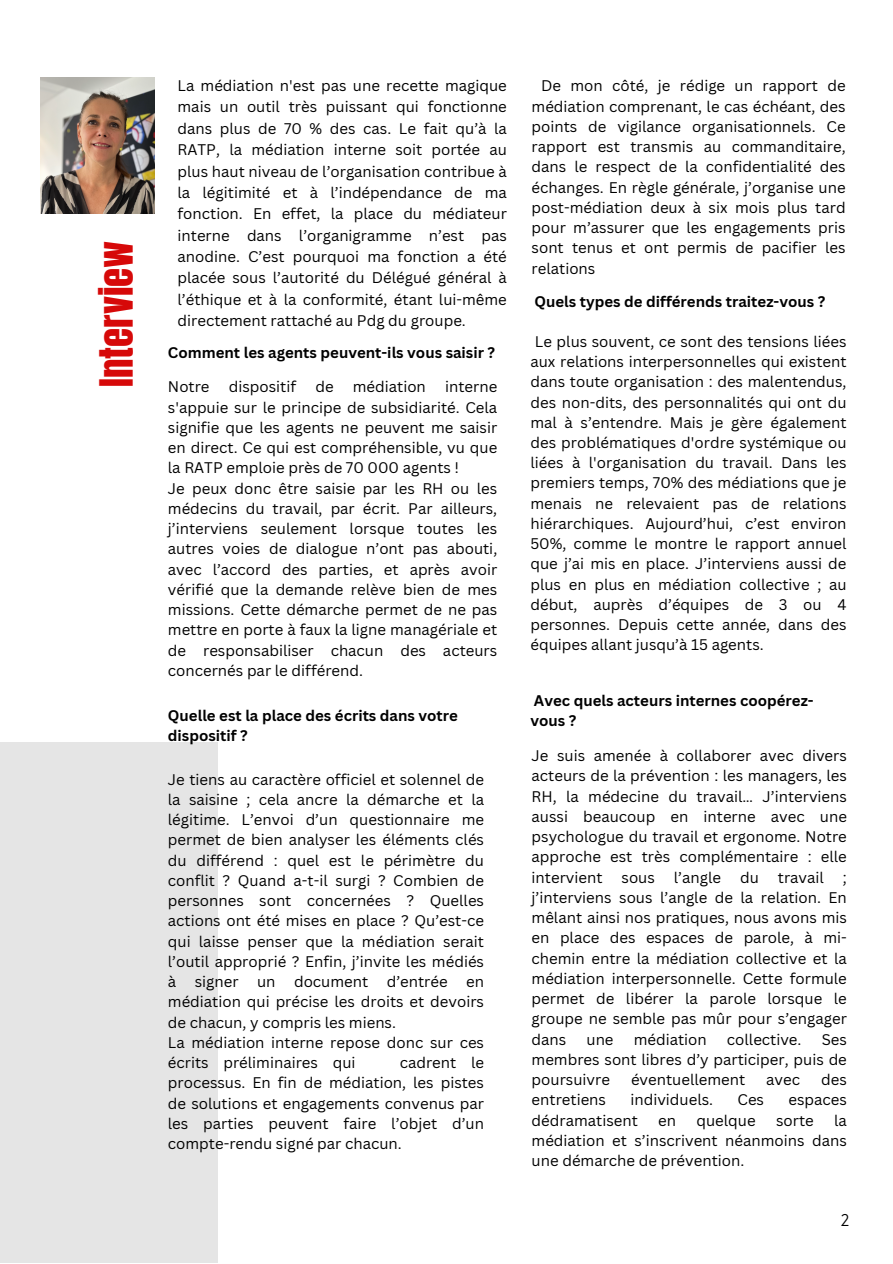
<style>
.page{position:relative;width:893px;height:1264px;background:#fff}
.page>*{position:absolute;margin:0;border:0;box-sizing:border-box;transform-origin:0 0}
.t1{font:39px "Anton";color:#d60909}
.t2{font:18px "Noah";color:#000}
.t3{font:15px/20.2px "Canva Sans";color:#000;text-align:justify}
.t4{font:700 15px/20.2px "Canva Sans";color:#000}
</style>
<div class="page">
<div style="left:0;top:741px;width:217px;height:521px;background:#e5e5e5"></div>
<img style="left:41px;top:77px;width:113px;height:136px">
<p class="t1" style="left:88px;top:387px;width:148px;rotate:-90deg">Interview</p>
<p class="t3" style="left:177px;top:75px;width:331px;line-height:21.3px">La médiation n'est pas une recette magique mais un outil très puissant qui fonctionne dans plus de 70 % des cas. Le fait qu’à la RATP, la médiation interne soit portée au plus haut niveau de l’organisation contribue à la légitimité et à l’indépendance de ma fonction. En effet, la place du médiateur interne dans l’organigramme n’est pas anodine. C’est pourquoi ma fonction a été placée sous l’autorité du Délégué général à l’éthique et à la conformité, étant lui-même directement rattaché au Pdg du groupe.</p>
<p class="t4" style="left:168px;top:342px;width:329px">Comment les agents peuvent-ils vous saisir ?</p>
<p class="t3" style="left:168px;top:376px;width:43px">Notre</p>
<p class="t3" style="left:229px;top:376px;width:69px">dispositif</p>
<p class="t3" style="left:315px;top:376px;width:20px">de</p>
<p class="t3" style="left:353px;top:376px;width:75px">médiation</p>
<p class="t3" style="left:168px;top:376px;width:331px;text-indent:277px">interne s'appuie sur le principe de subsidiarité. Cela signifie que les agents ne peuvent me saisir en direct. Ce qui est compréhensible, vu que la RATP emploie près de 70 000 agents !</p>
<p class="t3" style="left:168px;top:477px;width:331px">Je peux donc être saisie par les RH ou les médecins du travail, par écrit. Par ailleurs, j’interviens seulement lorsque toutes les autres voies de dialogue n’ont pas abouti, avec l’accord des parties, et après avoir vérifié que la demande relève bien de mes missions. Cette démarche permet de ne pas mettre en porte à faux la ligne managériale et de responsabiliser chacun des acteurs concernés par le différend.</p>
<p class="t4" style="left:168px;top:705px;width:291px">Quelle est la place des écrits dans votre dispositif ?</p>
<p class="t3" style="left:168px;top:768px;width:317px">Je tiens au caractère officiel et solennel de la saisine ; cela ancre la démarche et la légitime. L’envoi d’un questionnaire me permet de bien analyser les éléments clés du différend : quel est le périmètre du conflit ? Quand a-t-il surgi ? Combien de personnes sont concernées ? Quelles actions ont été mises en place ? Qu’est-ce qui laisse penser que la médiation serait l’outil approprié ? Enfin, j’invite les médiés à signer un document d’entrée en médiation qui précise les droits et devoirs de chacun, y compris les miens.</p>
<p class="t3" style="left:168px;top:1031px;width:317px">La médiation interne repose donc sur ces écrits préliminaires qui</p>
<p class="t3" style="left:168px;top:1052px;width:317px;text-indent:232px">cadrent le processus. En fin de médiation, les pistes de solutions et engagements convenus par les parties peuvent faire l’objet d’un compte-rendu signé par chacun.</p>
<p class="t3" style="left:531px;top:75px;width:315px;text-indent:9px">De mon côté, je rédige un rapport de médiation comprenant, le cas échéant, des points de vigilance organisationnels. Ce rapport est transmis au commanditaire, dans le respect de la confidentialité des échanges. En règle générale, j’organise une post-médiation deux à six mois plus tard pour m’assurer que les engagements pris sont tenus et ont permis de pacifier les relations</p>
<p class="t4" style="left:534px;top:291px;width:292px">Quels types de différends traitez-vous ?</p>
<p class="t3" style="left:530px;top:331px;width:317px;text-indent:5px">Le plus souvent, ce sont des tensions liées aux relations interpersonnelles qui existent dans toute organisation : des malentendus, des non-dits, des personnalités qui ont du mal à s’entendre. Mais je gère également des problématiques d'ordre systémique ou liées à l'organisation du travail. Dans les premiers temps, 70% des médiations que je menais ne relevaient pas de relations hiérarchiques. Aujourd’hui, c’est environ 50%, comme le montre le rapport annuel que j’ai mis en place. J’interviens aussi de plus en plus en médiation collective ; au début, auprès d’équipes de 3 ou 4 personnes. Depuis cette année, dans des équipes allant jusqu’à 15 agents.</p>
<p class="t4" style="left:530px;top:690px;width:285px">Avec quels acteurs internes coopérez&shy;vous ?</p>
<p class="t3" style="left:531px;top:745px;width:317px">Je suis amenée à collaborer avec divers acteurs de la prévention : les managers, les RH, la médecine du travail… J’interviens aussi beaucoup en interne avec une psychologue du travail et ergonome. Notre approche est très complémentaire : elle intervient</p>
<p class="t3" style="left:621px;top:866px;width:35px">sous</p>
<p class="t3" style="left:673px;top:866px;width:49px">l’angle</p>
<p class="t3" style="left:740px;top:866px;width:20px">du</p>
<p class="t3" style="left:777px;top:866px;width:47px">travail</p>
<p class="t3" style="left:531px;top:866px;width:317px;text-indent:311px">; j’interviens sous l’angle de la relation. En mêlant ainsi nos pratiques, nous avons mis en place des espaces de parole, à mi&shy;chemin entre la médiation collective et la médiation interpersonnelle. Cette formule permet de libérer la parole lorsque le groupe ne semble pas mûr pour s’engager dans</p>
<p class="t3" style="left:586px;top:1028px;width:29px">une</p>
<p class="t3" style="left:633px;top:1028px;width:75px">médiation</p>
<p class="t3" style="left:727px;top:1028px;width:76px">collective.</p>
<p class="t3" style="left:531px;top:1028px;width:317px;text-indent:290px">Ses membres sont libres d’y participer, puis de poursuivre</p>
<p class="t3" style="left:631px;top:1069px;width:116px">éventuellement</p>
<p class="t3" style="left:766px;top:1069px;width:35px">avec</p>
<p class="t3" style="left:821px;top:1069px;width:27px">des</p>
<p class="t3" style="left:531px;top:1089px;width:76px">entretiens</p>
<p class="t3" style="left:630px;top:1089px;width:84px">individuels.</p>
<p class="t3" style="left:737px;top:1089px;width:28px">Ces</p>
<p class="t3" style="left:788px;top:1089px;width:60px">espaces</p>
<p class="t3" style="left:531px;top:1109px;width:108px">dédramatisent</p>
<p class="t3" style="left:658px;top:1109px;width:19px">en</p>
<p class="t3" style="left:696px;top:1109px;width:61px">quelque</p>
<p class="t3" style="left:776px;top:1109px;width:39px">sorte</p>
<p class="t3" style="left:531px;top:1109px;width:317px;text-indent:302px">la médiation et s’inscrivent néanmoins dans une démarche de prévention.</p>
<p class="t2" style="left:840px;top:1208px;width:10px">2</p>
</div>
